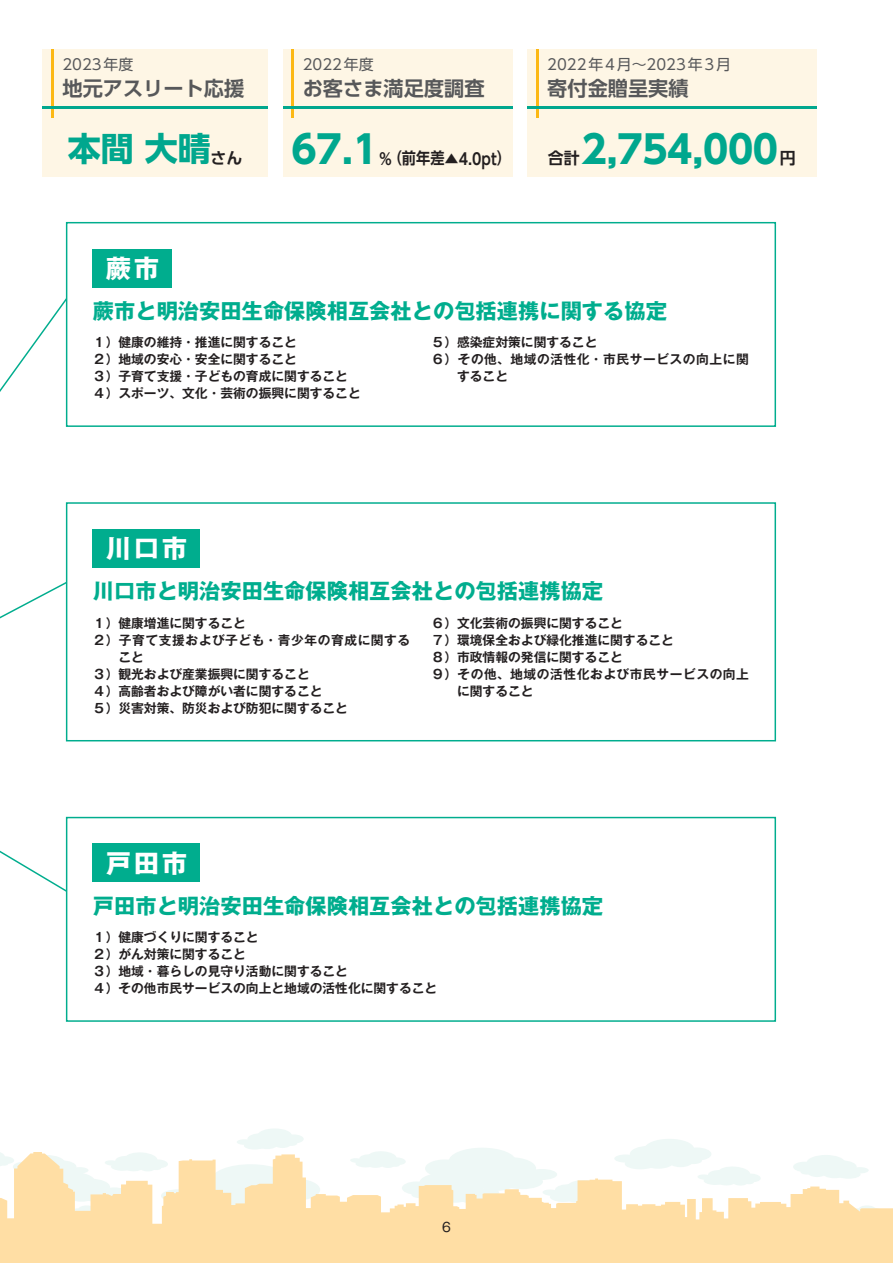
<style>
.page{position:relative;width:893px;height:1263px;background:#fff}
.page>*{position:absolute;margin:0;border:0;box-sizing:border-box;transform-origin:0 0}
.t1{font:38.25px "UD Shin Go Pro Bold 90 pv RKSJ H";letter-spacing:-.01em;color:#00a78e}
.t2{font:33px "UD Shin Go Pro Bold 90 pv RKSJ H";color:#00a78e}
.t3{font:25.5px "Gothic MB101 Pr 6 Bold 90 pv RKSJ H";letter-spacing:.1em;color:#fff}
.t4{font:21.3px "Gothic MB101 Pr 6 Bold 90 pv RKSJ H";color:#00ad8e}
.t5{font:20.25px "UD Shin Go Pro De Bold 90 pv RKSJ H";color:#57585a}
.t6{font:15.9px "UD Shin Go Pro De Bold 90 pv RKSJ H";color:#231f20;scale:.89 1}
.t7{font:15.9px "UD Shin Go Pro De Bold 90 pv RKSJ H";color:#231f20}
.t8{font:14.85px "UD Shin Go Pro Regular 90 pv RKSJ H";letter-spacing:.06em;color:#57585a}
.t9{font:14.85px "UD Shin Go Pro Regular 90 pv RKSJ H";color:#57585a}
.t10{font:12.75px/17px "Gothic MB101 Pr 6 De Bold 90 pv RKSJ H";color:#231f20}
.t11{font:12.75px "Gothic MB101 Pr 6 De Bold 90 pv RKSJ H";letter-spacing:.04em;color:#231f20}
.t12{font:12.75px "Gothic MB101 Pr 6 De Bold 90 pv RKSJ H";letter-spacing:.045em;color:#231f20}
.t13{font:12.75px "Gothic MB101 Pr 6 Regular 90 pv RKSJ H";color:#231f20}
.s1{font-family:"UD Shin Go Pro De Bold 90 pv RKSJ H";font-size:15.9px;color:#231f20}
</style>
<div class="page">
<div style="left:449px;top:1148px;width:67px;height:27px;background:#eef8f6;border-radius:50%"></div>
<div style="left:645px;top:1139px;width:49px;height:20px;background:#eef8f6;border-radius:50%"></div>
<div style="left:630px;top:1146px;width:38px;height:16px;background:#eef8f6;border-radius:50%"></div>
<div style="left:682px;top:1147px;width:29px;height:14px;background:#eef8f6;border-radius:50%"></div>
<div style="left:258px;top:1128px;width:34px;height:14px;background:#eef8f6;border-radius:50%"></div>
<div style="left:247px;top:1133px;width:27px;height:12px;background:#eef8f6;border-radius:50%"></div>
<div style="left:257px;top:1140px;width:21px;height:9px;background:#eef8f6;border-radius:50%"></div>
<div style="left:274px;top:1140px;width:17px;height:8px;background:#eef8f6;border-radius:50%"></div>
<div style="left:244px;top:1142px;width:21px;height:7px;background:#eef8f6;border-radius:50%"></div>
<div style="left:237px;top:1139px;width:15px;height:6px;background:#eef8f6;border-radius:50%"></div>
<div style="left:284px;top:1134px;width:20px;height:9px;background:#eef8f6;border-radius:50%"></div>
<div style="left:286px;top:1141px;width:11px;height:5px;background:#eef8f6;border-radius:50%"></div>
<svg style="left:0;top:1152px;width:893px;height:111px;fill:#ffdea4"></svg>
<div style="left:283px;top:49px;width:229px;height:127px;background:#fef6e5"></div>
<hr style="left:291px;top:49px;width:3px;height:69px;background:#fcb814">
<hr style="left:283px;top:106px;width:229px;height:3px;background:#00a78e">
<div style="left:527px;top:49px;width:289px;height:127px;background:#fef6e5"></div>
<hr style="left:536px;top:49px;width:3px;height:69px;background:#fcb814">
<hr style="left:527px;top:106px;width:289px;height:3px;background:#00a78e">
<div style="left:43px;top:49px;width:225px;height:127px;background:#fef6e5"></div>
<hr style="left:51px;top:49px;width:3px;height:69px;background:#fcb814">
<hr style="left:43px;top:106px;width:225px;height:3px;background:#00a78e">
<svg style="left:0;top:250px;width:66px;height:456px"></svg>
<svg style="left:0;top:720px;width:95px;height:189px"></svg>
<div style="left:93px;top:249px;width:79px;height:38px;background:#00ad8e"></div>
<div style="left:66px;top:222px;width:710px;height:205px;border:1px solid #00ad8e"></div>
<div style="left:67px;top:503px;width:708px;height:238px;background:#fff"></div>
<div style="left:93px;top:529px;width:107px;height:38px;background:#00ad8e"></div>
<div style="left:66px;top:502px;width:710px;height:239px;border:1px solid #00ad8e"></div>
<div style="left:67px;top:817px;width:708px;height:204px;background:#fff"></div>
<div style="left:93px;top:844px;width:107px;height:38px;background:#00ad8e"></div>
<div style="left:66px;top:817px;width:710px;height:205px;border:1px solid #00ad8e"></div>
<p class="t9" style="left:63px;top:59px;width:72px">2023年度</p>
<h3 class="t5" style="left:63px;top:81px;width:183px">地元アスリート応援</h3>
<h2 class="t2" style="left:68px;top:137px;width:176px">本間 大晴<span class="s1">さん</span></h2>
<p class="t9" style="left:303px;top:59px;width:72px">2022年度</p>
<h3 class="t5" style="left:303px;top:81px;width:183px">お客さま満足度調査</h3>
<p class="t8" style="left:547px;top:59px;width:185px">2022年4月～2023年3月</p>
<h3 class="t5" style="left:547px;top:81px;width:143px">寄付金贈呈実績</h3>
<h1 class="t1" style="left:291px;top:136px;width:89px">67.1</h1>
<p class="t6" style="left:379px;top:153px;width:150px">％（前年差▲4.0pt）</p>
<h1 class="t1" style="left:582px;top:136px;width:198px">2,754,000</h1>
<p class="t7" style="left:548px;top:152px;width:33px">合計</p>
<p class="t7" style="left:780px;top:152px;width:17px">円</p>
<h3 class="t3" style="left:106px;top:259px;width:55px">蕨市</h3>
<h3 class="t4" style="left:93px;top:303px;width:576px">蕨市と明治安田生命保険相互会社との包括連携に関する協定</h3>
<p class="t10" style="left:93px;top:336px;width:269px">１）健康の維持・推進に関すること<br>２）地域の安心・安全に関すること<br>３）子育て支援・子どもの育成に関すること<br>４）スポーツ、文化・芸術の振興に関すること</p>
<p class="t10" style="left:432px;top:336px;width:167px">５）感染症対策に関すること</p>
<p class="t12" style="left:432px;top:355px;width:319px">６）その他、地域の活性化・市民サービスの向上に関</p>
<p class="t10" style="left:457px;top:370px;width:53px">すること</p>
<h3 class="t3" style="left:106px;top:539px;width:83px">川口市</h3>
<h3 class="t4" style="left:93px;top:583px;width:512px">川口市と明治安田生命保険相互会社との包括連携協定</h3>
<p class="t10" style="left:93px;top:616px;width:155px">１）健康増進に関すること</p>
<p class="t11" style="left:93px;top:635px;width:319px">２）子育て支援および子ども・青少年の育成に関する</p>
<p class="t10" style="left:118px;top:650px;width:27px">こと</p>
<p class="t10" style="left:93px;top:667px;width:218px">３）観光および産業振興に関すること</p>
<p class="t10" style="left:93px;top:684px;width:231px">４）高齢者および障がい者に関すること</p>
<p class="t10" style="left:93px;top:701px;width:257px">５）災害対策、防災および防犯に関すること</p>
<p class="t10" style="left:432px;top:616px;width:193px">６）文化芸術の振興に関すること</p>
<p class="t10" style="left:432px;top:633px;width:244px">７）環境保全および緑化推進に関すること</p>
<p class="t10" style="left:432px;top:650px;width:193px">８）市政情報の発信に関すること</p>
<p class="t11" style="left:432px;top:669px;width:319px">９）その他、地域の活性化および市民サービスの向上</p>
<p class="t10" style="left:457px;top:684px;width:78px">に関すること</p>
<h3 class="t3" style="left:106px;top:853px;width:83px">戸田市</h3>
<h3 class="t4" style="left:93px;top:897px;width:512px">戸田市と明治安田生命保険相互会社との包括連携協定</h3>
<p class="t10" style="left:93px;top:931px;width:346px">１）健康づくりに関すること<br>２）がん対策に関すること<br>３）地域・暮らしの見守り活動に関すること<br>４）その他市民サービスの向上と地域の活性化に関すること</p>
<p class="t13" style="left:442px;top:1222px;width:10px">6</p>
</div>
